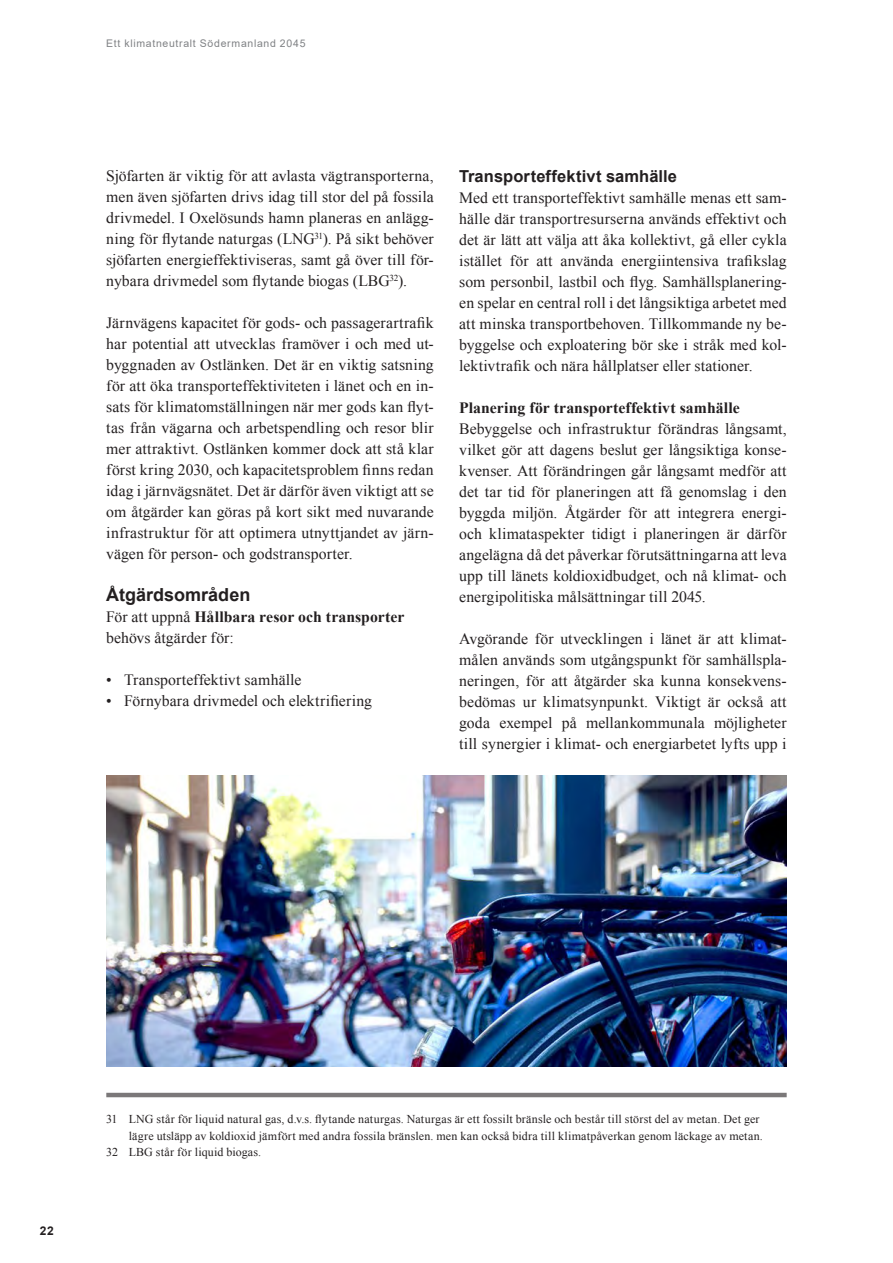
<style>
.page{position:relative;width:893px;height:1263px;background:#fff}
.page>*{position:absolute;margin:0;border:0;box-sizing:border-box;transform-origin:0 0}
.t1{font:700 18px "Arial";color:#231f20}
.t2{font:700 16.5px "Arial";letter-spacing:.005em;color:#231f20}
.Ingresstext{font:15.75px/21px "Times New Roman";letter-spacing:.005em;color:#231f20;text-align:justify}
.Ingresstext-2{font:700 15.75px "Times New Roman";letter-spacing:.005em;color:#231f20}
.Ingresstext-3{font:12px/16.5px "Times New Roman";letter-spacing:.015em;color:#231f20;text-align:right}
.t3{font:700 12px "Arial";color:#231f20}
.t4{font:10.5px "Arial";letter-spacing:.065em;color:#808285}
.s1{font-weight:400}
</style>
<div class="page">
<hr style="left:106px;top:1093px;width:681px;height:4px;background:#7b7879">
<img style="left:106px;top:775px;width:681px;height:292px">
<p class="t4" style="left:106px;top:36px;width:201px">Ett klimatneutralt Södermanland 2045</p>
<p class="Ingresstext" style="left:106px;top:165px;width:329px">Sjöfarten är viktig för att avlasta vägtransporterna, men även sjöfarten drivs idag till stor del på fossila drivmedel. I Oxelösunds hamn planeras en anlägg&shy;ning för flytande naturgas (LNG<sup>31</sup>). På sikt behöver sjöfarten energieffektiviseras, samt gå över till för&shy;nybara drivmedel som flytande biogas (LBG<sup>32</sup>).</p>
<p class="Ingresstext" style="left:106px;top:312px;width:329px">Järnvägens kapacitet för gods- och passagerartrafik har potential att utvecklas framöver i och med ut&shy;byggnaden av Ostlänken. Det är en viktig satsning för att öka transporteffektiviteten i länet och en in&shy;sats för klimatomställningen när mer gods kan flyt&shy;tas från vägarna och arbetspendling och resor blir mer attraktivt. Ostlänken kommer dock att stå klar först kring 2030, och kapacitetsproblem finns redan idag i järnvägsnätet. Det är därför även viktigt att se om åtgärder kan göras på kort sikt med nuvarande infrastruktur för att optimera utnyttjandet av järn&shy;vägen för person- och godstransporter.</p>
<h2 class="t1" style="left:106px;top:583px;width:146px">Åtgärdsområden</h2>
<p class="Ingresstext-2" style="left:106px;top:606px;width:300px"><span class="s1">För att uppnå</span> Hållbara resor och transporter</p>
<p class="Ingresstext" style="left:106px;top:627px;width:129px">behövs åtgärder för:</p>
<p class="Ingresstext" style="left:106px;top:669px;width:197px">• Transporteffektivt samhälle</p>
<p class="Ingresstext" style="left:106px;top:690px;width:267px">• Förnybara drivmedel och elektrifiering</p>
<h2 class="t2" style="left:459px;top:165px;width:219px">Transporteffektivt samhälle</h2>
<p class="Ingresstext" style="left:459px;top:187px;width:329px">Med ett transporteffektivt samhälle menas ett sam&shy;hälle där transportresurserna används effektivt och det är lätt att välja att åka kollektivt, gå eller cykla istället för att använda energiintensiva trafikslag som personbil, lastbil och flyg. Samhällsplanering&shy;en spelar en central roll i det långsiktiga arbetet med att minska transportbehoven. Tillkommande ny be&shy;byggelse och exploatering bör ske i stråk med kol&shy;lektivtrafik och nära hållplatser eller stationer.</p>
<p class="Ingresstext-2" style="left:459px;top:397px;width:282px">Planering för transporteffektivt samhälle</p>
<p class="Ingresstext" style="left:459px;top:418px;width:329px">Bebyggelse och infrastruktur förändras långsamt, vilket gör att dagens beslut ger långsiktiga konse&shy;kvenser. Att förändringen går långsamt medför att det tar tid för planeringen att få genomslag i den byggda miljön. Åtgärder för att integrera energi&shy;och klimataspekter tidigt i planeringen är därför angelägna då det påverkar förutsättningarna att leva upp till länets koldioxidbudget, och nå klimat- och energipolitiska målsättningar till 2045.</p>
<p class="Ingresstext" style="left:459px;top:628px;width:329px">Avgörande för utvecklingen i länet är att klimat&shy;målen används som utgångspunkt för samhällspla&shy;neringen, för att åtgärder ska kunna konsekvens&shy;bedömas ur klimatsynpunkt. Viktigt är också att goda exempel på mellankommunala möjligheter till synergier i klimat- och energiarbetet lyfts upp i</p>
<p class="t3" style="left:40px;top:1223px;width:16px">22</p>
<p class="Ingresstext-3" style="left:106px;top:1111px;width:658px">31 LNG står för liquid natural gas, d.v.s. flytande naturgas. Naturgas är ett fossilt bränsle och består till störst del av metan. Det ger lägre utsläpp av koldioxid jämfört med andra fossila bränslen. men kan också bidra till klimatpåverkan genom läckage av metan.</p>
<p class="Ingresstext-3" style="left:106px;top:1144px;width:156px">32 LBG står för liquid biogas.</p>
</div>
